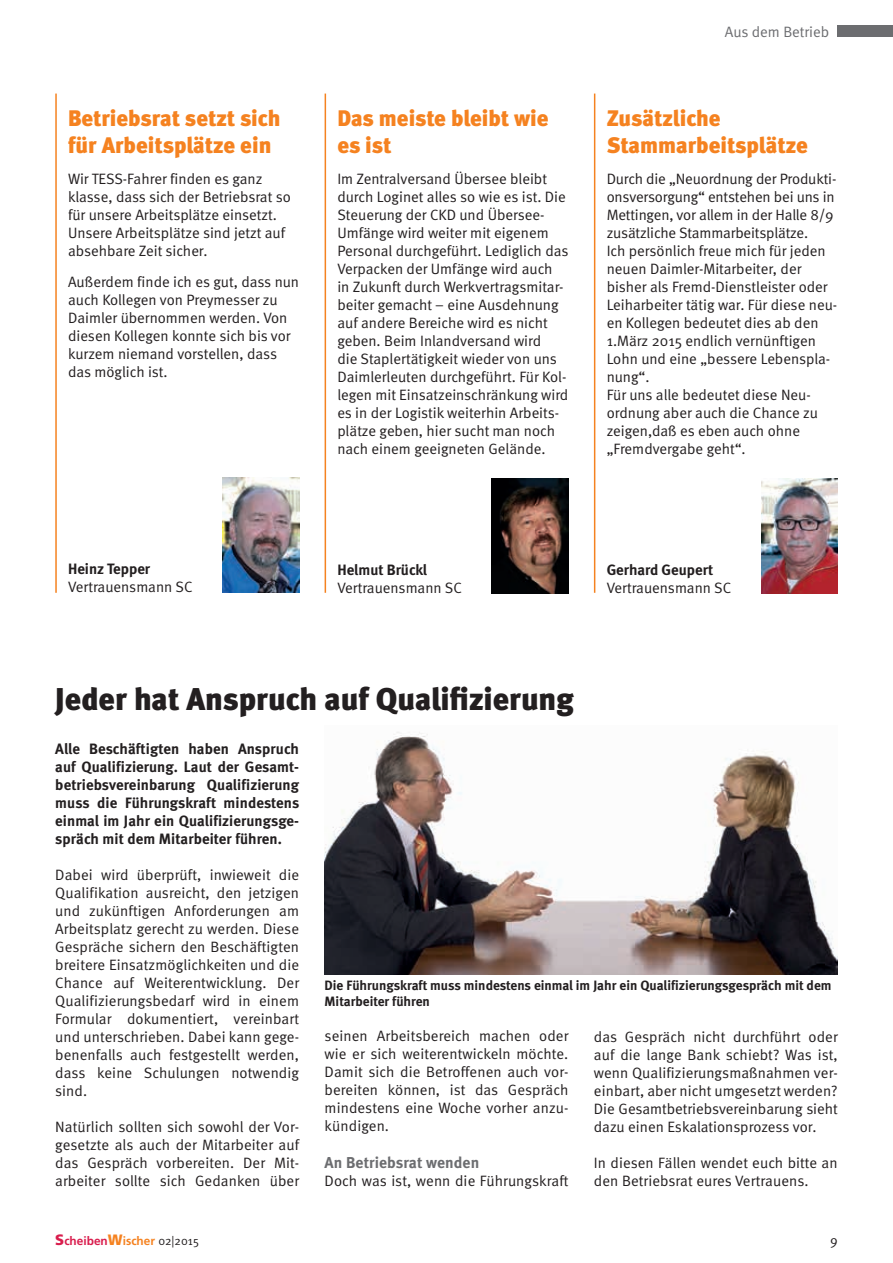
<style>
.page{position:relative;width:893px;height:1263px;background:#fff}
.page>*{position:absolute;margin:0;border:0;box-sizing:border-box;transform-origin:0 0}
.t1{font:900 31.5px "Meta";color:#231f20}
.t2{font:900 22.5px/27px "Meta";color:#f58220}
.t3{font:700 15.75px "Meta";letter-spacing:.005em;color:#6c6d70}
.t4{font:15px/18px "Meta Normal";color:#231f20}
.t5{font:700 15px/18px "Meta";color:#231f20;text-align:justify}
.t6{font:15px "Meta Normal";color:#6c6d70}
.t7{font:700 13.5px/16.2px "Meta";color:#231f20}
.t8{font:13.5px "Meta Normal";color:#231f20}
.t9{font:700 12px "Frutiger";color:#d91d4d}
.s1{font-weight:900;font-size:15px}
.s2{font-weight:900;font-size:15px;color:#f58220}
.s3{color:#f58220}
.s4{font-family:"Meta Normal";font-weight:400;color:#231f20}
</style>
<div class="page">
<div style="left:838px;top:26px;width:55px;height:11px;background:#6c6d70"></div>
<img style="left:223px;top:478px;width:76px;height:115px">
<hr style="left:55px;top:94px;width:2px;height:499px;background:#f58220">
<img style="left:492px;top:478px;width:76px;height:115px">
<hr style="left:325px;top:94px;width:1px;height:499px;background:#f58220">
<img style="left:761px;top:478px;width:77px;height:115px">
<hr style="left:594px;top:94px;width:1px;height:499px;background:#f58220">
<img style="left:325px;top:732px;width:513px;height:242px">
<h2 class="t2" style="left:68px;top:104px;width:214px">Betriebsrat setzt sich für Arbeitsplätze ein</h2>
<p class="t4" style="left:68px;top:169px;width:224px">Wir TESS-Fahrer finden es ganz klasse, dass sich der Betriebsrat so für unsere Arbeitsplätze einsetzt.<br>Unsere Arbeitsplätze sind jetzt auf absehbare Zeit sicher.</p>
<p class="t4" style="left:68px;top:272px;width:233px">Außerdem finde ich es gut, dass nun auch Kollegen von Preymesser zu<br>Daimler übernommen werden. Von diesen Kollegen konnte sich bis vor kurzem niemand vorstellen, dass das möglich ist.</p>
<h2 class="t2" style="left:337px;top:104px;width:213px">Das meiste bleibt wie es ist</h2>
<p class="t4" style="left:337px;top:169px;width:233px">Im Zentralversand Übersee bleibt durch Loginet alles so wie es ist. Die Steuerung der CKD und Übersee-Umfänge wird weiter mit eigenem Personal durchgeführt. Lediglich das Verpacken der Umfänge wird auch<br>in Zukunft durch Werkvertragsmitar&shy;beiter gemacht – eine Ausdehnung auf andere Bereiche wird es nicht geben. Beim Inlandversand wird<br>die Staplertätigkeit wieder von uns Daimlerleuten durchgeführt. Für Kol&shy;legen mit Einsatzeinschränkung wird es in der Logistik weiterhin Arbeits&shy;plätze geben, hier sucht man noch nach einem geeigneten Gelände.</p>
<p class="t6" style="left:725px;top:24px;width:106px">Aus dem Betrieb</p>
<h2 class="t2" style="left:607px;top:104px;width:203px">Zusätzliche<br>Stammarbeitsplätze</h2>
<p class="t4" style="left:607px;top:169px;width:232px">Durch die „Neuordnung der Produkti&shy;onsversorgung“ entstehen bei uns in<br>Mettingen, vor allem in der Halle 8/9 zusätzliche Stammarbeitsplätze.<br>Ich persönlich freue mich für jeden neuen Daimler-Mitarbeiter, der bisher als Fremd-Dienstleister oder<br>Leiharbeiter tätig war. Für diese neu&shy;en Kollegen bedeutet dies ab den<br>1.März 2015 endlich vernünftigen<br>Lohn und eine „bessere Lebenspla&shy;nung“.<br>Für uns alle bedeutet diese Neu&shy;ordnung aber auch die Chance zu zeigen,daß es eben auch ohne „Fremdvergabe geht“.</p>
<p class="t5" style="left:68px;top:560px;width:84px">Heinz Tepper</p>
<p class="t4" style="left:68px;top:578px;width:126px">Vertrauensmann SC</p>
<p class="t5" style="left:337px;top:560px;width:91px">Helmut Brückl</p>
<p class="t4" style="left:337px;top:578px;width:126px">Vertrauensmann SC</p>
<p class="t5" style="left:607px;top:560px;width:108px">Gerhard Geupert</p>
<p class="t4" style="left:607px;top:578px;width:126px">Vertrauensmann SC</p>
<h1 class="t1" style="left:55px;top:680px;width:520px">Jeder hat Anspruch auf Qualifizierung</h1>
<p class="t5" style="left:55px;top:739px;width:245px">Alle Beschäftigten haben Anspruch auf Qualifizierung. Laut der Gesamt&shy;betriebsvereinbarung Qualifizierung muss die Führungskraft mindestens einmal im Jahr ein Qualifizierungsge&shy;spräch mit dem Mitarbeiter führen.</p>
<p class="t4" style="left:55px;top:865px;width:245px;text-align:justify">Dabei wird überprüft, inwieweit die Qualifikation ausreicht, den jetzigen und zukünftigen Anforderungen am Arbeitsplatz gerecht zu werden. Diese Gespräche sichern den Beschäftigten breitere Einsatzmöglichkeiten und die Chance auf Weiterentwicklung. Der Qualifizierungsbedarf wird in einem Formular dokumentiert, vereinbart und unterschrieben. Dabei kann gege&shy;benenfalls auch festgestellt werden, dass keine Schulungen notwendig sind.</p>
<p class="t4" style="left:55px;top:1117px;width:245px;text-align:justify">Natürlich sollten sich sowohl der Vor&shy;gesetzte als auch der Mitarbeiter auf das Gespräch vorbereiten. Der Mit&shy;arbeiter sollte sich Gedanken über</p>
<p class="t7" style="left:325px;top:976px;width:508px">Die Führungskraft muss mindestens einmal im Jahr ein Qualifizierungsgespräch mit dem<br>Mitarbeiter führen</p>
<p class="t4" style="left:325px;top:1027px;width:245px;text-align:justify">seinen Arbeitsbereich machen oder wie er sich weiterentwickeln möchte.<br>Damit sich die Betroffenen auch vor&shy;bereiten können, ist das Gespräch mindestens eine Woche vorher anzu&shy;kündigen.</p>
<p class="t3" style="left:325px;top:1153px;width:156px">An Betriebsrat wenden</p>
<p class="t4" style="left:325px;top:1172px;width:245px">Doch was ist, wenn die Führungskraft</p>
<p class="t4" style="left:594px;top:1028px;width:245px;text-align:justify">das Gespräch nicht durchführt oder auf die lange Bank schiebt? Was ist, wenn Qualifizierungsmaßnahmen ver&shy;einbart, aber nicht umgesetzt werden?<br>Die Gesamtbetriebsvereinbarung sieht dazu einen Eskalationsprozess vor.</p>
<p class="t4" style="left:594px;top:1154px;width:245px">In diesen Fällen wendet euch bitte an den Betriebsrat eures Vertrauens.</p>
<p class="t9" style="left:55px;top:1234px;width:145px"><span class="s1">S</span>cheiben<span class="s2">W</span><span class="s3">ischer</span> <span class="s4">02|2015</span></p>
<p class="t8" style="left:830px;top:1232px;width:9px">9</p>
</div>
